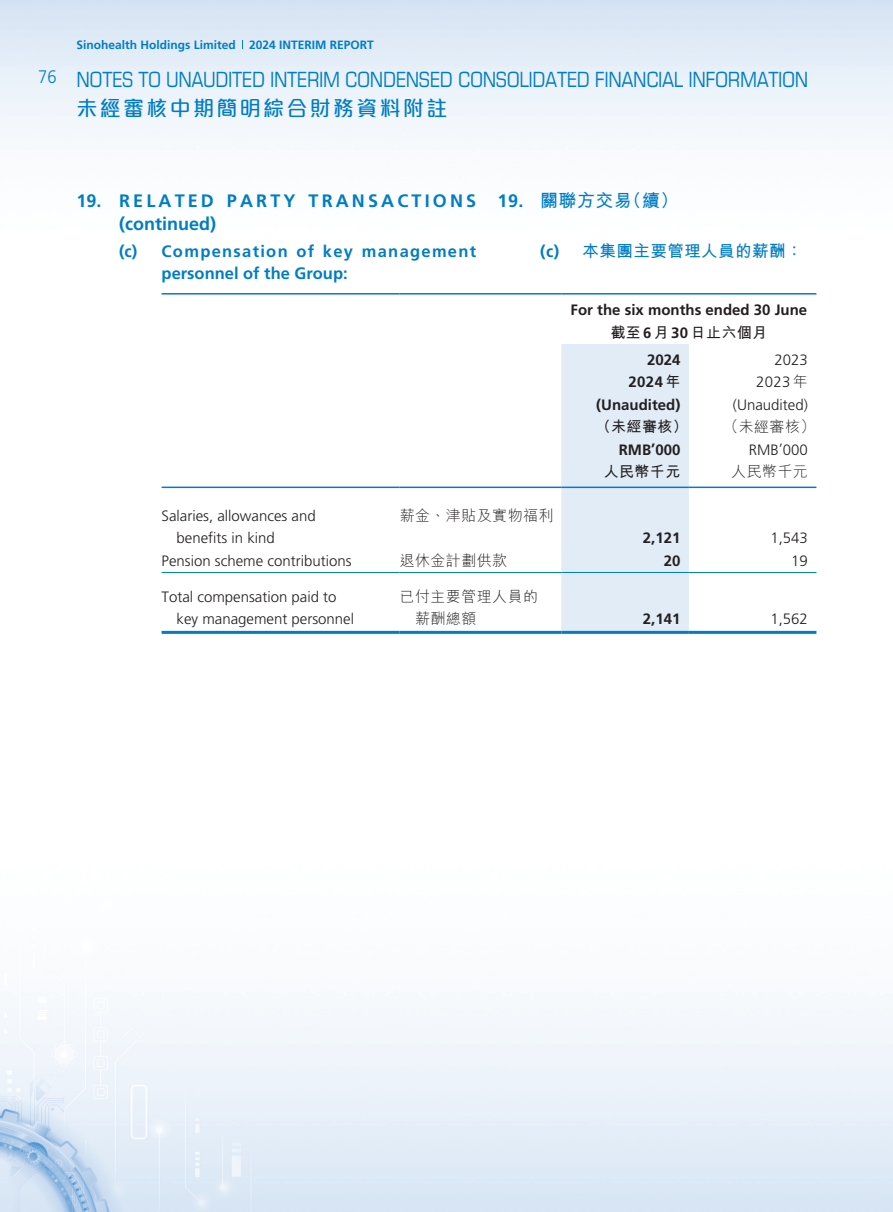
<style>
.page{position:relative;width:893px;height:1212px;background:#fff}
.page>*{position:absolute;margin:0;border:0;box-sizing:border-box;transform-origin:0 0}
.t1{font:condensed 21px "Eurostile LT Std";letter-spacing:-.02em;color:#007dc3}
.t2{font:500 21px "M Elle HK";letter-spacing:.11em;color:#007dc3}
.t3{font:300 18.15px "Frutiger LT Std";color:#007dc3;scale:.91 1}
._3__標題{font:700 18px/22.5px "Frutiger LT Std";letter-spacing:.175em;color:#007dc3}
._8__標題---C{font:700 18px "M Hei HK";letter-spacing:.03em;color:#007dc3}
._4__副標題{font:700 16.5px/22.5px "Frutiger LT Std";letter-spacing:.08em;color:#007dc3}
._9___副標題---C{font:700 16.5px "M Hei HK";letter-spacing:.03em;color:#007dc3}
._1__內文{font:300 15px "Frutiger LT Std";color:#231f20}
._1__內文-2{font:700 15px "Frutiger LT Std";color:#231f20}
._6__內文---C{font:300 15px "M Hei HK";letter-spacing:.03em;color:#231f20}
._6__內文---C-2{font:700 15px "M Hei HK";letter-spacing:.03em;color:#231f20}
._6__內文---C-3{font:700 15px "Frutiger LT Std";color:#231f20}
._6__內文---C-4{font:300 15px "Frutiger LT Std";color:#231f20}
.t4{font:700 12px "Frutiger LT Std";color:#007dc3}
.s1{font-family:"Frutiger LT Std"}
.s2{font-family:"M Hei HK"}
</style>
<div class="page">
<img style="left:0;top:0;width:892px;height:1212px">
<div style="left:561px;top:344px;width:128px;height:287px;background:#e1ecf7"></div>
<hr style="left:162px;top:293px;width:238px;height:2px;background:#007dc3">
<hr style="left:400px;top:293px;width:161px;height:2px;background:#007dc3">
<hr style="left:561px;top:293px;width:255px;height:2px;background:#007dc3">
<hr style="left:162px;top:487px;width:238px;height:1px;background:#007dc3">
<hr style="left:400px;top:487px;width:161px;height:1px;background:#007dc3">
<hr style="left:561px;top:487px;width:128px;height:1px;background:#007dc3">
<hr style="left:689px;top:487px;width:127px;height:1px;background:#007dc3">
<hr style="left:162px;top:572px;width:238px;height:1px;background:#007dc3">
<hr style="left:400px;top:572px;width:161px;height:1px;background:#007dc3">
<hr style="left:561px;top:572px;width:128px;height:1px;background:#007dc3">
<hr style="left:689px;top:572px;width:127px;height:1px;background:#007dc3">
<hr style="left:162px;top:631px;width:238px;height:3px;background:#007dc3">
<hr style="left:400px;top:631px;width:161px;height:3px;background:#007dc3">
<hr style="left:561px;top:631px;width:128px;height:3px;background:#007dc3">
<hr style="left:689px;top:631px;width:127px;height:3px;background:#007dc3">
<p class="t3" style="left:38px;top:67px;width:22px">76</p>
<p class="t4" style="left:77px;top:38px;width:299px">Sinohealth Holdings Limited 2024 INTERIM REPORT</p>
<h1 class="t1" style="left:77px;top:67px;width:733px">NOTES TO UNAUDITED INTERIM CONDENSED CONSOLIDATED FINANCIAL INFORMATION</h1>
<h1 class="t2" style="left:77px;top:98px;width:372px">未經審核中期簡明綜合財務資料附註</h1>
<p class="_3__標題" style="left:119px;top:190px;width:359px;text-indent:-43px">19. RELATED PARTY TRANSACTIONS (continued)</p>
<p class="_4__副標題" style="left:162px;top:240px;width:316px;text-indent:-43px">(c) Compensation of key management personnel of the Group:</p>
<p class="_8__標題---C" style="left:497px;top:188px;width:183px"><span class="s1">19.</span> 關聯方交易（續）</p>
<p class="_9___副標題---C" style="left:540px;top:239px;width:264px"><span class="s1">(c)</span> 本集團主要管理人員的薪酬：</p>
<p class="_1__內文-2" style="left:570px;top:301px;width:238px">For the six months ended 30 June</p>
<p class="_6__內文---C-2" style="left:610px;top:321px;width:158px">截至<span class="s1">6</span>月<span class="s1">30</span>日止六個月</p>
<p class="_1__內文-2" style="left:647px;top:351px;width:35px">2024</p>
<p class="_1__內文" style="left:775px;top:351px;width:35px">2023</p>
<p class="_6__內文---C-3" style="left:628px;top:373px;width:53px">2024<span class="s2">年</span></p>
<p class="_6__內文---C-4" style="left:756px;top:373px;width:53px">2023<span class="s2">年</span></p>
<p class="_1__內文-2" style="left:596px;top:396px;width:86px">(Unaudited)</p>
<p class="_1__內文" style="left:733px;top:396px;width:77px">(Unaudited)</p>
<p class="_6__內文---C-2" style="left:596px;top:416px;width:94px">（未經審核）</p>
<p class="_6__內文---C" style="left:723px;top:419px;width:94px">（未經審核）</p>
<p class="_1__內文-2" style="left:619px;top:441px;width:63px">RMB’000</p>
<p class="_1__內文" style="left:749px;top:441px;width:61px">RMB’000</p>
<p class="_6__內文---C-2" style="left:604px;top:461px;width:78px">人民幣千元</p>
<p class="_6__內文---C" style="left:731px;top:464px;width:78px">人民幣千元</p>
<p class="_1__內文" style="left:162px;top:507px;width:156px">Salaries, allowances and</p>
<p class="_1__內文" style="left:177px;top:529px;width:100px">benefits in kind</p>
<p class="_6__內文---C" style="left:400px;top:507px;width:155px">薪金、津貼及實物福利</p>
<p class="_1__內文-2" style="left:643px;top:529px;width:39px">2,121</p>
<p class="_1__內文" style="left:770px;top:529px;width:39px">1,543</p>
<p class="_1__內文" style="left:162px;top:552px;width:192px">Pension scheme contributions</p>
<p class="_6__內文---C" style="left:400px;top:552px;width:109px">退休金計劃供款</p>
<p class="_1__內文-2" style="left:664px;top:552px;width:18px">20</p>
<p class="_1__內文" style="left:791px;top:552px;width:18px">19</p>
<p class="_1__內文" style="left:162px;top:588px;width:177px">Total compensation paid to</p>
<p class="_1__內文" style="left:177px;top:611px;width:179px">key management personnel</p>
<p class="_6__內文---C" style="left:400px;top:589px;width:140px">已付主要管理人員的</p>
<p class="_6__內文---C" style="left:415px;top:611px;width:63px">薪酬總額</p>
<p class="_1__內文-2" style="left:643px;top:610px;width:39px">2,141</p>
<p class="_1__內文" style="left:770px;top:611px;width:39px">1,562</p>
</div>
